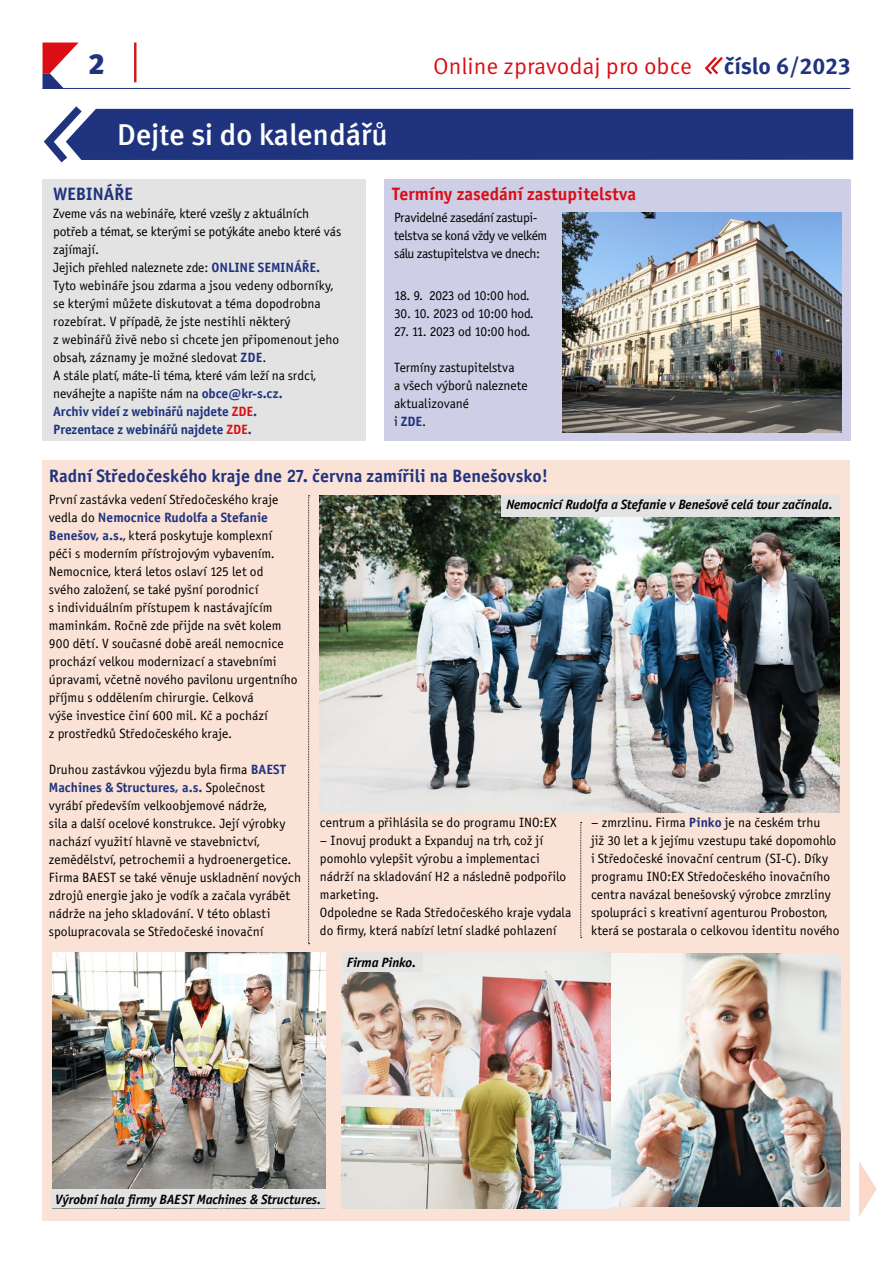
<style>
.page{position:relative;width:893px;height:1263px;background:#fff}
.page>*{position:absolute;margin:0;border:0;box-sizing:border-box;transform-origin:0 0}
.t1{font:500 30px "Meta Pro";letter-spacing:-.01em;color:#fff}
.t2{font:900 28.95px "Meta Pro";color:#1f337f}
.t3{font:22.95px "Meta Pro";color:#dc0d15}
.t4{font:700 22.95px "Meta Pro";color:#1f337f}
.t5{font:18px "Officina Sans Bold ITC";color:#1f337f}
.t6{font:18px "Officina Sans Bold ITC";color:#dc0d15}
.t7{font:13.5px/18px "Officina Sans Book ITC";color:#000}
.t8{font:13.5px/18px "Officina Sans Bold ITC";letter-spacing:-.01em;color:#1f337f}
.t9{font:13.5px/18px "Officina Sans Book ITC";letter-spacing:-.03em;color:#000}
.t10{font:italic 13.5px "Officina Sans Bold ITC";letter-spacing:-.01em;color:#000}
.t11{font:13.5px "Officina Sans Book ITC";letter-spacing:-.025em;color:#000}
.s1{font-family:"Officina Sans Bold ITC";color:#1f337f}
.s2{color:#dc0d15}
.s3{font-family:"Officina Sans Book ITC";color:#000}
</style>
<div class="page">
<svg style="left:43px;top:43px;width:35px;height:45px"></svg>
<hr style="left:43px;top:88px;width:807px;height:1px;background:#1f337f">
<hr style="left:134px;top:43px;width:2px;height:39px;background:#cd1719">
<svg style="left:704px;top:57px;width:19px;height:18px"></svg>
<div style="left:43px;top:460px;width:807px;height:760px;background:#fbe2d7"></div>
<div style="left:43px;top:179px;width:323px;height:261px;background:#e3e3e3"></div>
<svg style="left:44px;top:106px;width:809px;height:57px;background:#3c4d8f"></svg>
<div style="left:384px;top:179px;width:466px;height:261px;background:#cecee6"></div>
<img style="left:562px;top:213px;width:280px;height:220px">
<img style="left:53px;top:952px;width:273px;height:237px">
<img style="left:611px;top:953px;width:229px;height:253px">
<img style="left:342px;top:952px;width:268px;height:256px">
<img style="left:320px;top:495px;width:520px;height:317px">
<div style="left:51px;top:1189px;width:275px;height:19px;background:#e3e3e3"></div>
<div style="left:343px;top:952px;width:80px;height:20px;background:#e3e3e3"></div>
<div style="left:502px;top:495px;width:338px;height:21px;background:#e3e3e3"></div>
<svg style="left:308px;top:495px;width:2px;height:449px"></svg>
<svg style="left:580px;top:822px;width:2px;height:116px"></svg>
<svg style="left:859px;top:1161px;width:18px;height:56px"></svg>
<h2 class="t2" style="left:88px;top:41px;width:18px">2</h2>
<h3 class="t3" style="left:433px;top:49px;width:260px">Online zpravodaj pro obce</h3>
<h3 class="t4" style="left:724px;top:49px;width:128px">číslo 6/2023</h3>
<h1 class="t1" style="left:117px;top:111px;width:272px">Dejte si do kalendářů</h1>
<h3 class="t5" style="left:53px;top:183px;width:81px">WEBINÁŘE</h3>
<p class="t7" style="left:53px;top:205px;width:290px">Zveme vás na webináře, které vzešly z aktuálních potřeb a témat, se kterými se potýkáte anebo které vás zajímají.<br>Jejich přehled naleznete zde: <span class="s1">ONLINE SEMINÁŘE.<br></span>Tyto webináře jsou zdarma a jsou vedeny odborníky, se kterými můžete diskutovat a téma dopodrobna rozebírat. V případě, že jste nestihli některý<br>z webinářů živě nebo si chcete jen připomenout jeho obsah, záznamy je možné sledovat <span class="s1">ZDE</span>.<br>A stále platí, máte-li téma, které vám leží na srdci, neváhejte a napište nám na <span class="s1">obce@kr-s.cz.</span></p>
<p class="t8" style="left:53px;top:402px;width:205px">Archiv videí z webinářů najdete <span class="s2">ZDE</span>.<br>Prezentace z webinářů najdete <span class="s2">ZDE</span>.</p>
<h3 class="t6" style="left:392px;top:182px;width:246px">Termíny zasedání zastupitelstva</h3>
<p class="t9" style="left:394px;top:209px;width:155px">Pravidelné zasedání zastupi&shy;telstva se koná vždy ve velkém sálu zastupitelstva ve dnech:</p>
<p class="t9" style="left:394px;top:287px;width:135px">18. 9. 2023 od 10:00 hod.</p>
<p class="t11" style="left:394px;top:306px;width:139px">30. 10. 2023 od 10:00 hod.</p>
<p class="t9" style="left:394px;top:323px;width:136px">27. 11. 2023 od 10:00 hod.</p>
<p class="t7" style="left:394px;top:359px;width:135px">Termíny zastupitelstva<br>a všech výborů naleznete aktualizované</p>
<p class="t8" style="left:394px;top:413px;width:31px"><span class="s3">i</span> ZDE<span class="s3">.</span></p>
<h3 class="t5" style="left:49px;top:464px;width:501px">Radní Středočeského kraje dne 27. června zamířili na Benešovsko!</h3>
<p class="t7" style="left:49px;top:491px;width:231px">První zastávka vedení Středočeského kraje</p>
<p class="t8" style="left:49px;top:508px;width:220px"><span class="s3">vedla do</span> Nemocnice Rudolfa a Stefanie</p>
<p class="t7" style="left:49px;top:527px;width:250px"><span class="s1">Benešov, a.s.</span>, která poskytuje komplexní péči s moderním přístrojovým vybavením.<br>Nemocnice, která letos oslaví 125 let od svého založení, se také pyšní porodnicí<br>s individuálním přístupem k nastávajícím maminkám. Ročně zde přijde na svět kolem 900 dětí. V současné době areál nemocnice prochází velkou modernizací a stavebními úpravami, včetně nového pavilonu urgentního příjmu s oddělením chirurgie. Celková<br>výše investice činí 600 mil. Kč a pochází<br>z prostředků Středočeského kraje.</p>
<p class="t7" style="left:49px;top:761px;width:238px">Druhou zastávkou výjezdu byla firma <span class="s1">BAEST</span></p>
<p class="t8" style="left:49px;top:778px;width:218px">Machines &amp; Structures, a.s. <span class="s3">Společnost</span></p>
<p class="t7" style="left:49px;top:797px;width:254px">vyrábí především velkoobjemové nádrže,<br>sila a další ocelové konstrukce. Její výrobky nachází využití hlavně ve stavebnictví, zemědělství, petrochemii a hydroenergetice.<br>Firma BAEST se také věnuje uskladnění nových zdrojů energie jako je vodík a začala vyrábět nádrže na jeho skladování. V této oblasti spolupracovala se Středočeské inovační</p>
<p class="t10" style="left:506px;top:496px;width:328px">Nemocnicí Rudolfa a Stefanie v Benešově celá tour začínala.</p>
<p class="t7" style="left:591px;top:813px;width:250px">– zmrzlinu. Firma <span class="s1">Pinko</span> je na českém trhu<br>již 30 let a k jejímu vzestupu také dopomohlo i Středočeské inovační centrum (SI-C). Díky programu INO:EX Středočeského inovačního centra navázal benešovský výrobce zmrzliny spolupráci s kreativní agenturou Proboston, která se postarala o celkovou identitu nového</p>
<p class="t7" style="left:320px;top:813px;width:238px">centrum a přihlásila se do programu INO:EX</p>
<p class="t7" style="left:320px;top:831px;width:253px">– Inovuj produkt a Expanduj na trh, což jí pomohlo vylepšit výrobu a implementaci nádrží na skladování H2 a následně podpořilo marketing.<br>Odpoledne se Rada Středočeského kraje vydala do firmy, která nabízí letní sladké pohlazení</p>
<p class="t10" style="left:347px;top:954px;width:71px">Firma Pinko.</p>
<p class="t10" style="left:55px;top:1191px;width:267px">Výrobní hala firmy BAEST Machines &amp; Structures.</p>
</div>
